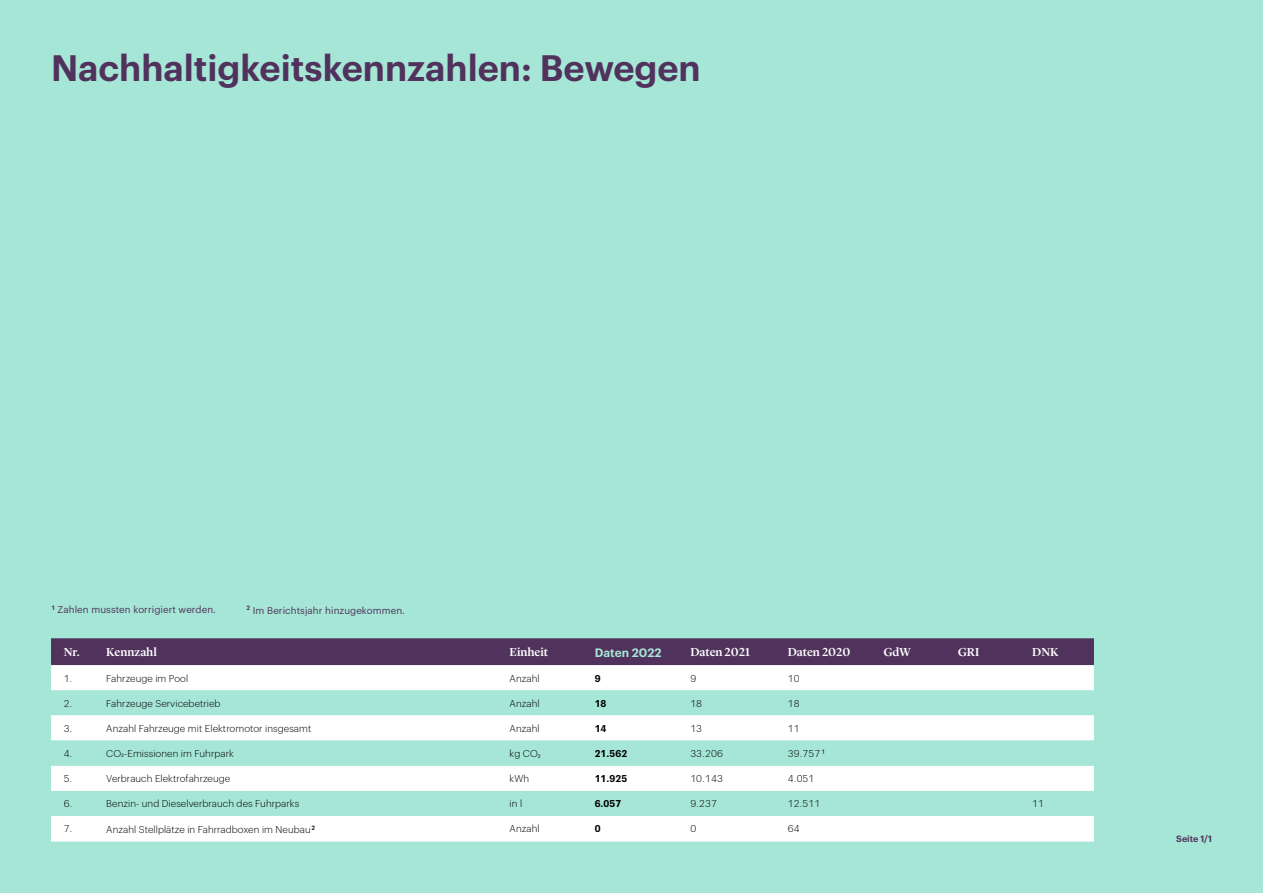
<style>
.page{position:relative;width:1263px;height:893px;background:#a6e6d6}
.page>*{position:absolute;margin:0;border:0;box-sizing:border-box;transform-origin:0 0}
.t1{font:600 36px "Graphik";color:#50325d}
.t2{font:500 12px "Lyon Display";letter-spacing:-.005em;color:#fff}
.t3{font:600 12px "Graphik";color:#a6e6d6}
.t4{font:300 9.75px "Graphik";letter-spacing:.005em;color:#000}
.t5{font:9.75px "Graphik";letter-spacing:.005em;color:#50325d}
.t6{font:600 9.75px "Graphik";letter-spacing:.005em;color:#000}
.t7{font:600 9px "Graphik";color:#50325d}
</style>
<div class="page">
<div style="left:51px;top:638px;width:1043px;height:27px;background:#50325d"></div>
<svg style="left:51px;top:665px;width:1043px;height:176px;fill:#fff"></svg>
<h1 class="t1" style="left:51px;top:40px;width:651px">Nachhaltigkeitskennzahlen: Bewegen</h1>
<p class="t5" style="left:51px;top:602px;width:166px"><sup>1</sup> Zahlen mussten korrigiert werden.</p>
<p class="t5" style="left:247px;top:603px;width:160px"><sup>2</sup> Im Berichtsjahr hinzugekommen.</p>
<p class="t2" style="left:64px;top:643px;width:95px">Nr. Kennzahl</p>
<p class="t2" style="left:510px;top:643px;width:40px">Einheit</p>
<p class="t3" style="left:595px;top:643px;width:68px">Daten 2022</p>
<p class="t2" style="left:690px;top:643px;width:61px">Daten 2021</p>
<p class="t2" style="left:788px;top:643px;width:64px">Daten 2020</p>
<p class="t2" style="left:883px;top:643px;width:29px">GdW</p>
<p class="t2" style="left:958px;top:643px;width:23px">GRI</p>
<p class="t2" style="left:1032px;top:643px;width:28px">DNK</p>
<p class="t4" style="left:64px;top:671px;width:10px">1.</p>
<p class="t4" style="left:106px;top:671px;width:83px">Fahrzeuge im Pool</p>
<p class="t4" style="left:510px;top:671px;width:31px">Anzahl</p>
<p class="t6" style="left:595px;top:671px;width:7px">9</p>
<p class="t4" style="left:690px;top:671px;width:7px">9</p>
<p class="t4" style="left:788px;top:671px;width:13px">10</p>
<p class="t4" style="left:64px;top:696px;width:10px">2.</p>
<p class="t4" style="left:106px;top:696px;width:116px">Fahrzeuge Servicebetrieb</p>
<p class="t4" style="left:510px;top:696px;width:31px">Anzahl</p>
<p class="t6" style="left:595px;top:696px;width:13px">18</p>
<p class="t4" style="left:690px;top:696px;width:13px">18</p>
<p class="t4" style="left:788px;top:696px;width:13px">18</p>
<p class="t4" style="left:64px;top:721px;width:10px">3.</p>
<p class="t4" style="left:106px;top:721px;width:207px">Anzahl Fahrzeuge mit Elektromotor insgesamt</p>
<p class="t4" style="left:510px;top:721px;width:31px">Anzahl</p>
<p class="t6" style="left:595px;top:721px;width:13px">14</p>
<p class="t4" style="left:690px;top:721px;width:13px">13</p>
<p class="t4" style="left:788px;top:721px;width:13px">11</p>
<p class="t4" style="left:64px;top:746px;width:10px">4.</p>
<p class="t4" style="left:106px;top:746px;width:129px">CO2-Emissionen im Fuhrpark</p>
<p class="t4" style="left:510px;top:746px;width:33px">kg CO2</p>
<p class="t6" style="left:595px;top:746px;width:34px">21.562</p>
<p class="t4" style="left:690px;top:746px;width:34px">33.206</p>
<p class="t4" style="left:788px;top:747px;width:39px">39.757 <sup>1</sup></p>
<p class="t4" style="left:64px;top:772px;width:10px">5.</p>
<p class="t4" style="left:106px;top:772px;width:125px">Verbrauch Elektrofahrzeuge</p>
<p class="t4" style="left:510px;top:772px;width:21px">kWh</p>
<p class="t6" style="left:595px;top:771px;width:34px">11.925</p>
<p class="t4" style="left:690px;top:772px;width:34px">10.143</p>
<p class="t4" style="left:788px;top:772px;width:28px">4.051</p>
<p class="t4" style="left:64px;top:797px;width:10px">6.</p>
<p class="t4" style="left:106px;top:797px;width:194px">Benzin- und Dieselverbrauch des Fuhrparks</p>
<p class="t4" style="left:510px;top:797px;width:14px">in l</p>
<p class="t6" style="left:595px;top:796px;width:28px">6.057</p>
<p class="t4" style="left:690px;top:797px;width:28px">9.237</p>
<p class="t4" style="left:788px;top:797px;width:34px">12.511</p>
<p class="t4" style="left:1032px;top:797px;width:13px">11</p>
<p class="t4" style="left:64px;top:822px;width:10px">7.</p>
<p class="t4" style="left:106px;top:822px;width:210px">Anzahl Stellplätze in Fahrradboxen im Neubau<sup>2</sup></p>
<p class="t4" style="left:510px;top:822px;width:31px">Anzahl</p>
<p class="t6" style="left:595px;top:821px;width:7px">0</p>
<p class="t4" style="left:690px;top:822px;width:7px">0</p>
<p class="t4" style="left:788px;top:822px;width:13px">64</p>
<p class="t7" style="left:1176px;top:831px;width:37px">Seite 1/1</p>
</div>
